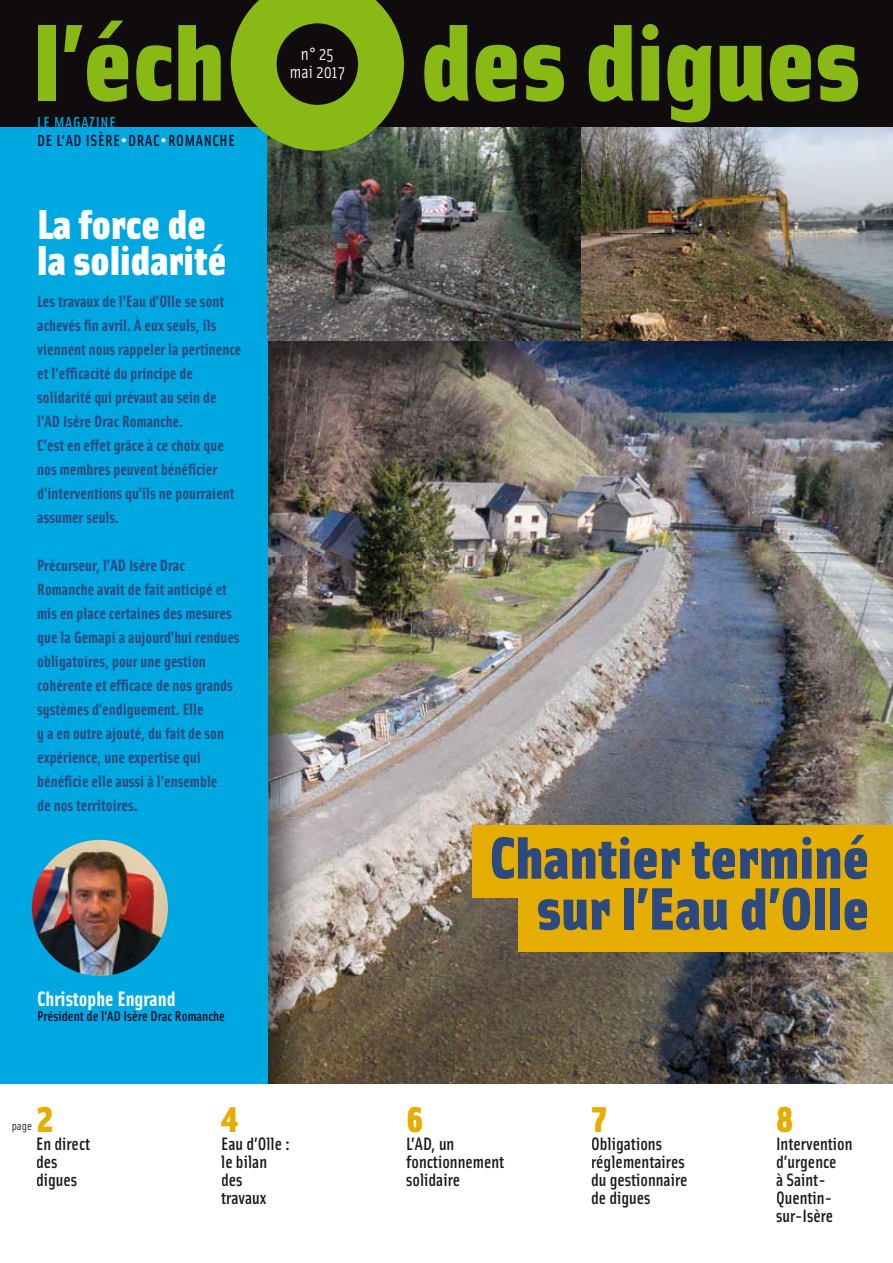
<style>
.page{position:relative;width:893px;height:1263px;background:#fff}
.page>*{position:absolute;margin:0;border:0;box-sizing:border-box;transform-origin:0 0}
.t1{font:900 109.5px "Solex";color:#88b914}
.t2{font:900 60px/51px "Solex";color:#2c4a7f;text-align:right}
.t3{font:900 42px/36px "Solex";color:#fff}
.t4{font:36px "Solex Black Lining";color:#e5ad00}
.t5{font:700 21px "Solex";color:#fff}
.t6{font:500 18px/18px "Solex";color:#19181a}
.t7{font:18px/18px "Solex";color:#fff;text-align:center}
.t8{font:700 16.5px/24px "Solex";color:#2c4a7f}
.t9{font:500 16.05px/18px "Solex";letter-spacing:.04em;color:#000b1f}
.t10{font:500 14.25px "Solex";color:#000b1f}
.t11{font:12px "Solex";color:#19181a}
.s1{color:#00a8e2}
.s2{font-size:21px;color:#fff}
</style>
<div class="page">
<img style="left:268px;top:128px;width:625px;height:956px">
<div style="left:0;top:0;width:893px;height:128px;background:#100b0c"></div>
<div style="left:0;top:128px;width:268px;height:956px;background:#00a8e2"></div>
<div style="left:472px;top:825px;width:421px;height:72px;background:#e5ad00"></div>
<div style="left:519px;top:879px;width:374px;height:72px;background:#e5ad00"></div>
<svg style="left:231px;top:0;width:173px;height:151px;background:#72a01f"></svg>
<div style="left:277px;top:23px;width:81px;height:82px;background:#100b0c;border-radius:50%"></div>
<img style="left:32px;top:840px;width:136px;height:136px;border-radius:68px">
<h1 class="t1" style="left:33px;top:-14px;width:193px">l’éch</h1>
<h1 class="t1" style="left:421px;top:-14px;width:441px">des digues</h1>
<p class="t7" style="left:290px;top:44px;width:56px">n° 25 mai 2017</p>
<p class="t9" style="left:37px;top:112px;width:199px"><span class="s1">LE MAGAZINE<br></span>DE L’AD ISÈRE<span class="s2">•</span>DRAC<span class="s2">•</span>ROMANCHE</p>
<h3 class="t3" style="left:37px;top:203px;width:191px">La force de la solidarité</h3>
<p class="t8" style="left:37px;top:289px;width:206px">Les travaux de l’Eau d’Olle se sont achevés fin avril. À eux seuls, ils viennent nous rappeler la pertinence et l’efficacité du principe de solidarité qui prévaut au sein de l’AD Isère Drac Romanche.<br>C’est en effet grâce à ce choix que nos membres peuvent bénéficier d’interventions qu’ils ne pourraient assumer seuls.</p>
<p class="t8" style="left:37px;top:553px;width:204px">Précurseur, l’AD Isère Drac<br>Romanche avait de fait anticipé et mis en place certaines des mesures que la Gemapi a aujourd’hui rendues obligatoires, pour une gestion cohérente et efficace de nos grands systèmes d’endiguement. Elle<br>y a en outre ajouté, du fait de son expérience, une expertise qui bénéficie elle aussi à l’ensemble<br>de nos territoires.</p>
<p class="t5" style="left:37px;top:985px;width:140px">Christophe Engrand</p>
<p class="t10" style="left:37px;top:1007px;width:189px">Président de l’AD Isère Drac Romanche</p>
<h3 class="t4" style="left:36px;top:1094px;width:19px">2</h3>
<p class="t6" style="left:36px;top:1134px;width:56px">En direct des digues</p>
<p class="t11" style="left:12px;top:1118px;width:22px">page</p>
<h3 class="t4" style="left:221px;top:1094px;width:19px">4</h3>
<p class="t6" style="left:221px;top:1134px;width:70px">Eau d’Olle : le bilan des travaux</p>
<h2 class="t2" style="left:489px;top:828px;width:382px">Chantier terminé sur l’Eau d’Olle</h2>
<h3 class="t4" style="left:406px;top:1094px;width:19px">6</h3>
<p class="t6" style="left:406px;top:1134px;width:100px">L’AD, un fonctionnement solidaire</p>
<h3 class="t4" style="left:591px;top:1094px;width:19px">7</h3>
<p class="t6" style="left:591px;top:1134px;width:98px">Obligations réglementaires du gestionnaire de digues</p>
<h3 class="t4" style="left:776px;top:1094px;width:19px">8</h3>
<p class="t6" style="left:776px;top:1134px;width:78px">Intervention d’urgence<br>à Saint-<br>Quentin&shy;sur-Isère</p>
</div>
